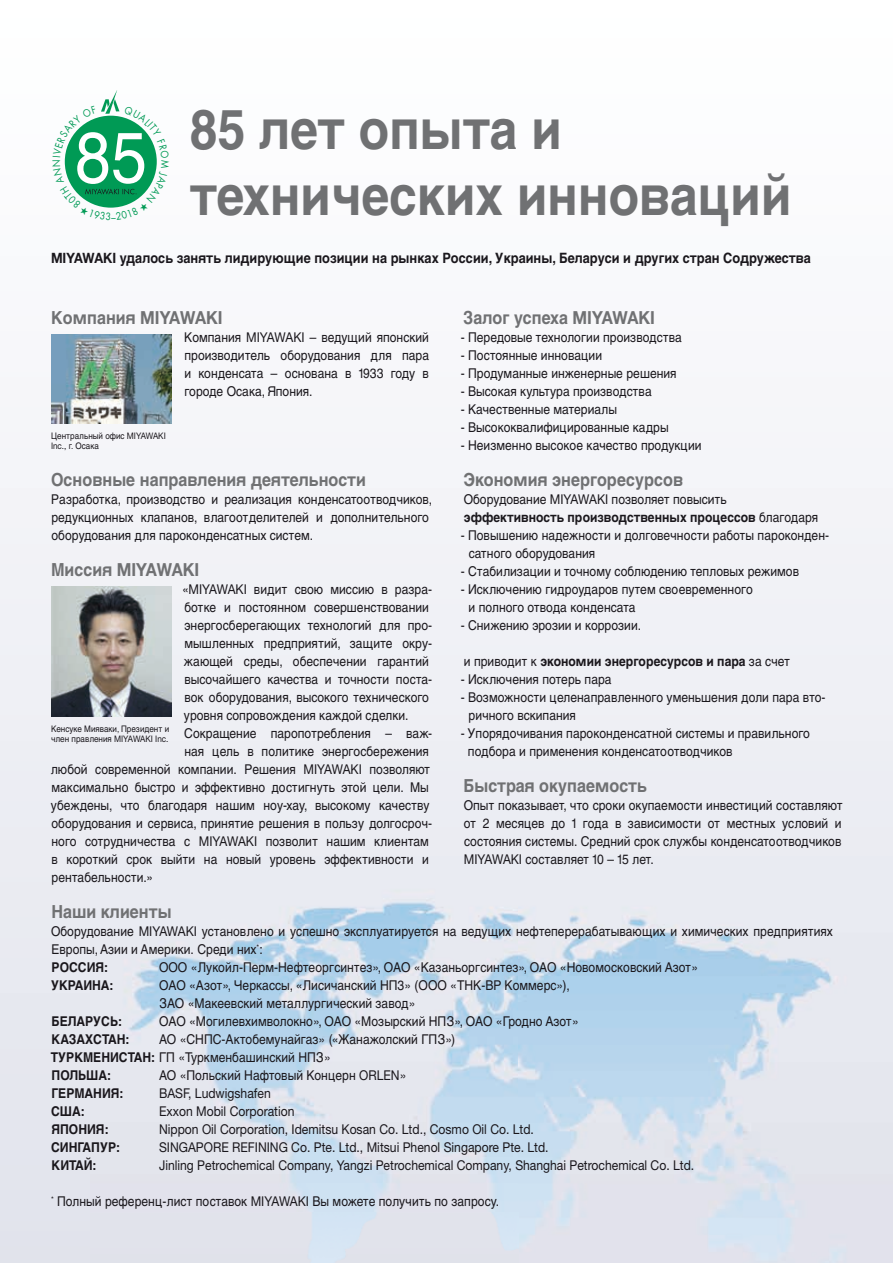
<style>
.page{position:relative;width:893px;height:1263px;background:#fff}
.page>*{position:absolute;margin:0;border:0;box-sizing:border-box;transform-origin:0 0}
.t1{font:700 55.5px/66px "Russ Helv";color:#707173;scale:.9 1}
.t2{font:700 18px "Russ Helv";color:#707173;scale:.9 1}
.t3{font:700 18px "Helvetica Neue";color:#707173;scale:.9 1}
.t4{font:700 14.25px "Russ Helv";color:#1a171c;scale:.9 1}
.t5{font:13.5px/18px "Russ Helv";color:#1a171c;scale:.9 1}
.t6{font:13.5px "Helvetica Neue";color:#1a171c;scale:.9 1}
.t7{font:700 13.5px "Russ Helv";color:#1a171c;scale:.9 1}
.t8{font:9px/10.5px "Russ Helv";color:#1a171c;scale:.9 1}
.s1{font-family:"Helvetica Neue"}
.s2{font-family:"Russ Helv"}
.s3{font-weight:700}
.s4{font-weight:400}
</style>
<div class="page">
<div style="left:0;top:334px;width:893px;height:929px;background:#f0f1f6"></div>
<img style="left:90px;top:856px;width:803px;height:407px">
<img style="left:51px;top:586px;width:120px;height:130px">
<img style="left:51px;top:335px;width:120px;height:88px">
<svg style="left:64px;top:90px;width:93px;height:118px"></svg>
<h1 class="t1" style="left:190px;top:96px;width:670px">85 let opyta i texniheskix innovacij</h1>
<p class="t4" style="left:51px;top:249px;width:846px"><span class="s1">MIYAWAKI</span> udalosæ zanätæ lidiruüwie pozicii na rynkax Rossii, Ukrainy, Belarusi i drugix stran Sodruøestva</p>
<h2 class="t2" style="left:51px;top:307px;width:192px">Kompaniä <span class="s1">MIYAWAKI</span></h2>
<p class="t5" style="left:184px;top:328px;width:273px;text-align:justify">Kompaniä <span class="s1">MIYAWAKI</span> – veduwij äponskij proizvoditelæ oborudovaniä dlä para i kondensata – osnovana v 1933 godu v gorode Osaka, Äponiä.</p>
<p class="t8" style="left:51px;top:430px;width:129px">Centralænyj ofis <span class="s1">MIYAWAKI<br>Inc.,</span> g. Osaka</p>
<h2 class="t2" style="left:51px;top:469px;width:352px">Osnovnye napravleniä deätelænosti</h2>
<p class="t5" style="left:51px;top:490px;width:425px">Razrabotka, proizvodstvo i realizaciä kondensato otvo d hi kov, redukcionnyx klapanov, vlagootdelitelej i dopolnitelænogo oborudovaniä dlä parokondensatnyx sistem.</p>
<h2 class="t3" style="left:51px;top:558px;width:166px"><span class="s2">Missiä</span> MIYAWAKI</h2>
<p class="t5" style="left:183px;top:580px;width:279px"><span class="s1">«MIYAWAKI</span> vidit svoü missiü v raz ra-</p>
<p class="t5" style="left:184px;top:598px;width:273px">botke i postoännom so ver ‚enstvo vanii</p>
<p class="t5" style="left:184px;top:616px;width:277px">qner go sbe re gaüwix texno logij dlä pro -</p>
<p class="t5" style="left:184px;top:634px;width:277px">my‚lennyx pred priätij, za wite okru-</p>
<p class="t5" style="left:184px;top:652px;width:274px">øaüwej sredy, obes pe henii garantij</p>
<p class="t5" style="left:184px;top:670px;width:277px">vysohaj‚ego kahestva i tohnosti posta-</p>
<p class="t5" style="left:184px;top:688px;width:273px">vok oborudovaniä, vy so kogo tex niheskogo</p>
<p class="t5" style="left:184px;top:706px;width:251px">urovnä so pro voø deniä kaø doj sdelki.</p>
<p class="t5" style="left:184px;top:724px;width:277px">Sokrawenie paropotrebleniä – va ø-</p>
<p class="t5" style="left:184px;top:742px;width:273px">naä celæ v politike qnergo sbereøeniä</p>
<p class="t5" style="left:51px;top:760px;width:423px">lü boj sovremennoj kompanii. Re‚eniä <span class="s1">MIYAWAKI</span> pozvoläüt</p>
<p class="t5" style="left:51px;top:778px;width:421px">maksimalæno bystro i qffektivno dostignutæ qtoj celi. My</p>
<p class="t5" style="left:51px;top:796px;width:422px">ubeødeny, hto blagodarä na‚im nou-xau, vysokomu kahestvu</p>
<p class="t5" style="left:51px;top:814px;width:425px">oborudovaniä i servisa, prinätie re‚eniä v polæzu dolgosroh-</p>
<p class="t5" style="left:51px;top:832px;width:421px">nogo sotrudnihestva s <span class="s1">MIYAWAKI</span> pozvolit na‚im klientam</p>
<p class="t5" style="left:51px;top:850px;width:421px">v ko rot kij srok vyjti na novyj urovenæ qffektivnosti i</p>
<p class="t5" style="left:52px;top:868px;width:114px">rentabelænosti.<span class="s1">»</span></p>
<p class="t8" style="left:51px;top:723px;width:133px">Kensuke Miävaki, Pre zi dent i hlen pravleniä <span class="s1">MIYAWAKI Inc.</span></p>
<h2 class="t2" style="left:463px;top:307px;width:215px">Zalog uspexa <span class="s1">MIYAWAKI</span></h2>
<p class="t5" style="left:461px;top:328px;width:247px">- Peredovye texnologii proizvodstva</p>
<p class="t5" style="left:461px;top:346px;width:159px">- Postoännye innovacii</p>
<p class="t5" style="left:461px;top:364px;width:241px">- Produmannye inøenernye re‚eniä</p>
<p class="t5" style="left:461px;top:382px;width:214px">- Vysokaä kulætura proizvodstva</p>
<p class="t5" style="left:461px;top:400px;width:175px">- Kahestvennye materialy</p>
<p class="t5" style="left:461px;top:418px;width:233px">- Vysokokvalificirovannye kadry</p>
<p class="t5" style="left:461px;top:436px;width:269px">- Neizmenno vysokoe kahestvo produkcii</p>
<h2 class="t2" style="left:463px;top:469px;width:246px">Qkonomiä qnergoresursov</h2>
<p class="t5" style="left:464px;top:490px;width:396px">Oborudovanie <span class="s1">MIYAWAKI</span> pozvoläet povysitæ <span class="s3">qffektivnostæ proizvodstvennyx processov</span> blagodarä</p>
<p class="t5" style="left:469px;top:526px;width:402px;text-indent:-8px">- Povy‚eniü nadeønosti i dolgovehnosti raboty paro konden&shy;satnogo oborudovaniä</p>
<p class="t5" style="left:461px;top:562px;width:377px">- Stabilizacii i tohnomu soblüdeniü teplovyx reøimov</p>
<p class="t5" style="left:469px;top:580px;width:317px;text-indent:-8px">- Isklüheniü gidroudarov putem svoevremennogo i polnogo otvoda kondensata</p>
<p class="t5" style="left:461px;top:616px;width:202px">- Sniøeniü qrozii i korrozii.</p>
<p class="t7" style="left:464px;top:653px;width:364px"><span class="s4">i privodit k</span> qkonomii qnergoresursov i para <span class="s4">za shet</span></p>
<p class="t5" style="left:461px;top:670px;width:169px">- Isklüheniä poteræ para</p>
<p class="t5" style="left:469px;top:688px;width:398px;text-indent:-8px">- Vozmoønosti celenapravlennogo umenæ‚eniä doli para vto&shy;rih nogo vskipaniä</p>
<p class="t5" style="left:468px;top:724px;width:382px;text-indent:-7px">- Uporädohivaniä parokondensatnoj sistemy i pravilænogo podbora i primeneniä kondensatootvodhikov</p>
<h2 class="t2" style="left:464px;top:775px;width:205px">Bystraä okupaemostæ</h2>
<p class="t5" style="left:464px;top:796px;width:423px;text-align:justify">Opyt pokazyvaet, hto sroki okupaemosti investicij sostavläüt ot 2 mesäcev do 1 goda v zavisimosti ot mestnyx uslovij i sostoäniä sistemy. Srednij srok sluøby kondensatootvodhikov <span class="s1">MIYAWAKI</span> sostavläet 10 – 15 let.</p>
<h2 class="t2" style="left:51px;top:901px;width:135px">Na‚i klienty</h2>
<p class="t5" style="left:51px;top:922px;width:870px">Oborudovanie <span class="s1">MIYAWAKI</span> ustanovleno i uspe‚no qkspluatiruetsä na veduwix neftepererabatyvaüwix i ximiheskix predpriätiäx<br>Evropy, Azii i Ameriki. Sredi nix<sup>*</sup>:<br><span class="s3">ROSSIÄ:</span></p>
<p class="t5" style="left:159px;top:958px;width:600px">OOO «Lukojl-Perm-Nefteorgsintez», OAO «Kazanæorgsintez», OAO «Novomoskovskij Azot»</p>
<p class="t7" style="left:51px;top:977px;width:71px">UKRAINA:</p>
<p class="t5" style="left:159px;top:976px;width:458px">OAO «Azot», Herkassy, «Lisihanskij NP3» (OOO «TNK-VR Kommers»),<br>ZAO «Makeevskij metallurgiheskij zavod»</p>
<p class="t7" style="left:52px;top:1013px;width:80px">BELARUSÆ:</p>
<p class="t5" style="left:159px;top:1012px;width:468px">OAO «Mogilevximvolokno», OAO «Mozyrskij NPZ», OAO «Grodno Azot»</p>
<p class="t7" style="left:52px;top:1031px;width:88px">KAZAXSTAN:</p>
<p class="t5" style="left:51px;top:1030px;width:451px;text-indent:108px">AO «SNPS-Aktobemunajgaz» («Øanaøolskij GPZ»)<br><span class="s3">TURKMENISTAN:</span> GP «Turkmenba‚inskij NPZ»<br><span class="s3">POLÆÍA:</span></p>
<p class="t5" style="left:159px;top:1066px;width:276px">AO «Polæskij Naftovyj Koncern <span class="s1">ORLEN</span>»</p>
<p class="t7" style="left:52px;top:1085px;width:82px">GERMANIÄ:</p>
<p class="t6" style="left:159px;top:1085px;width:126px">BASF, Ludwigshafen</p>
<p class="t7" style="left:51px;top:1103px;width:39px">SÍA:</p>
<p class="t6" style="left:159px;top:1103px;width:152px">Exxon Mobil Corporation</p>
<p class="t7" style="left:51px;top:1121px;width:65px">ÄPONIÄ:</p>
<p class="t6" style="left:159px;top:1121px;width:418px">Nippon Oil Corporation, Idemitsu Kosan Co. Ltd., Cosmo Oil Co. Ltd.</p>
<p class="t7" style="left:51px;top:1139px;width:78px">SINGAPUR:</p>
<p class="t6" style="left:159px;top:1139px;width:434px">SINGAPORE REFINING Co. Pte. Ltd., Mitsui Phenol Singapore Pte. Ltd.</p>
<p class="t7" style="left:52px;top:1157px;width:52px">KITAJ:</p>
<p class="t6" style="left:159px;top:1157px;width:596px">Jinling Petrochemical Company, Yangzi Petrochemical Company, Shanghai Petrochemical Co. Ltd.</p>
<p class="t5" style="left:51px;top:1193px;width:500px"><sup>*</sup> Polnyj referenc-list postavok <span class="s1">MIYAWAKI</span> Vy moøete poluhitæ po zaprosu.</p>
</div>
